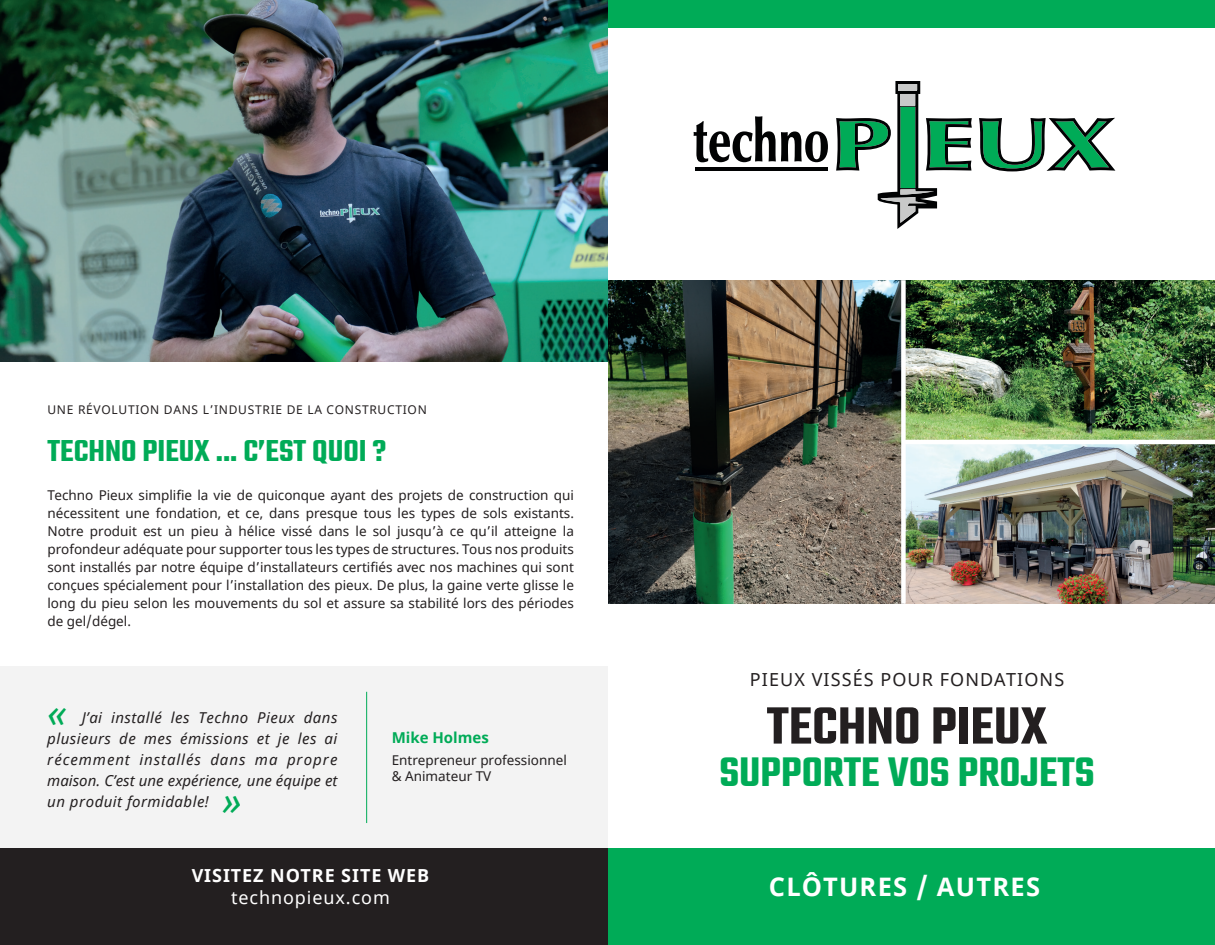
<style>
.page{position:relative;width:1215px;height:945px;background:#fff}
.page>*{position:absolute;margin:0;border:0;box-sizing:border-box;transform-origin:0 0}
.t1{font:600 57px "Teko";color:#231f20}
.t2{font:600 45px "Teko";color:#00ab57}
.t3{font:italic 40.5px "Noto Sans";color:#00ab57}
.t4{font:600 33px "Teko";color:#00ab57}
.t5{font:700 25.5px "Noto Sans";letter-spacing:.05em;color:#fff}
.t6{font:18px "Noto Sans";letter-spacing:.05em;color:#fff}
.t7{font:18px "Noto Sans";letter-spacing:.06em;color:#231f20}
.t8{font:700 18px "Noto Sans";letter-spacing:.05em;color:#fff}
.t9{font:italic 15px/21px "Noto Sans";color:#231f20;text-align:justify}
.t10{font:700 15px "Noto Sans";color:#00ab57}
.t11{font:13.5px/18px "Noto Sans";color:#231f20}
.t12{font:12px "Noto Sans";letter-spacing:.06em;color:#231f20}
</style>
<div class="page">
<svg style="left:694px;top:116px;width:134px;height:46px"></svg>
<hr style="left:695px;top:167px;width:132px;height:3px;background:#010203">
<svg style="left:979px;top:118px;width:136px;height:53px"></svg>
<svg style="left:836px;top:81px;width:136px;height:147px"></svg>
<div style="left:900px;top:94px;width:15px;height:12px;background:#c8c9c9"></div>
<div style="left:898px;top:84px;width:19px;height:6px;background:#c8c9c9"></div>
<div style="left:608px;top:0;width:607px;height:28px;background:#00ab57"></div>
<img style="left:609px;top:280px;width:606px;height:324px">
<div style="left:901px;top:280px;width:5px;height:324px;background:#fff"></div>
<hr style="left:905px;top:440px;width:310px;height:4px;background:#fff">
<div style="left:608px;top:848px;width:607px;height:97px;background:#00ab57"></div>
<div style="left:0;top:666px;width:608px;height:182px;background:#f3f3f3"></div>
<img style="left:0;top:0;width:608px;height:361px">
<div style="left:0;top:848px;width:608px;height:97px;background:#231f20"></div>
<hr style="left:366px;top:692px;width:1px;height:131px;background:#00ab57">
<p class="t12" style="left:47px;top:405px;width:381px">UNE RÉVOLUTION DANS L’INDUSTRIE DE LA CONSTRUCTION</p>
<h3 class="t4" style="left:47px;top:430px;width:341px">TECHNO PIEUX ... C’EST QUOI ?</h3>
<p class="t11" style="left:47px;top:487px;width:528px;text-align:justify">Techno Pieux simpli昀椀e la vie de quiconque ayant des projets de construction qui nécessitent une fondation, et ce, dans presque tous les types de sols existants.<br>Notre produit est un pieu à hélice vissé dans le sol jusqu’à ce qu’il atteigne la profondeur adéquate pour supporter tous les types de structures. Tous nos produits sont installés par notre équipe d’installateurs certi昀椀és avec nos machines qui sont conçues spécialement pour l’installation des pieux. De plus, la gaine verte glisse le long du pieu selon les mouvements du sol et assure sa stabilité lors des périodes de gel/dégel.</p>
<h3 class="t3" style="left:47px;top:696px;width:21px">«</h3>
<p class="t9" style="left:47px;top:709px;width:292px;text-indent:35px">J’ai installé les Techno Pieux dans plusieurs de mes émissions et je les ai récemment installés dans ma propre maison. C’est une expérience, une équipe et un produit formidable!</p>
<h3 class="t3" style="left:242px;top:825px;width:21px;rotate:-180deg">«</h3>
<p class="t10" style="left:392px;top:730px;width:99px">Mike Holmes</p>
<p class="t11" style="left:392px;top:754px;width:177px;line-height:16.2px">Entrepreneur professionnel &amp; Animateur TV</p>
<h3 class="t8" style="left:202px;top:871px;width:239px">VISITEZ NOTRE SITE WEB</h3>
<h3 class="t6" style="left:231px;top:890px;width:160px">technopieux.com</h3>
<h3 class="t6" style="left:242px;top:894px;width:160px">technopieux.com</h3>
<h3 class="t7" style="left:750px;top:672px;width:316px">PIEUX VISSÉS POUR FONDATIONS</h3>
<h1 class="t1" style="left:767px;top:691px;width:282px">TECHNO PIEUX</h1>
<h2 class="t2" style="left:719px;top:744px;width:377px">SUPPORTE VOS PROJETS</h2>
<h3 class="t5" style="left:769px;top:875px;width:273px">CLÔTURES / AUTRES</h3>
</div>
